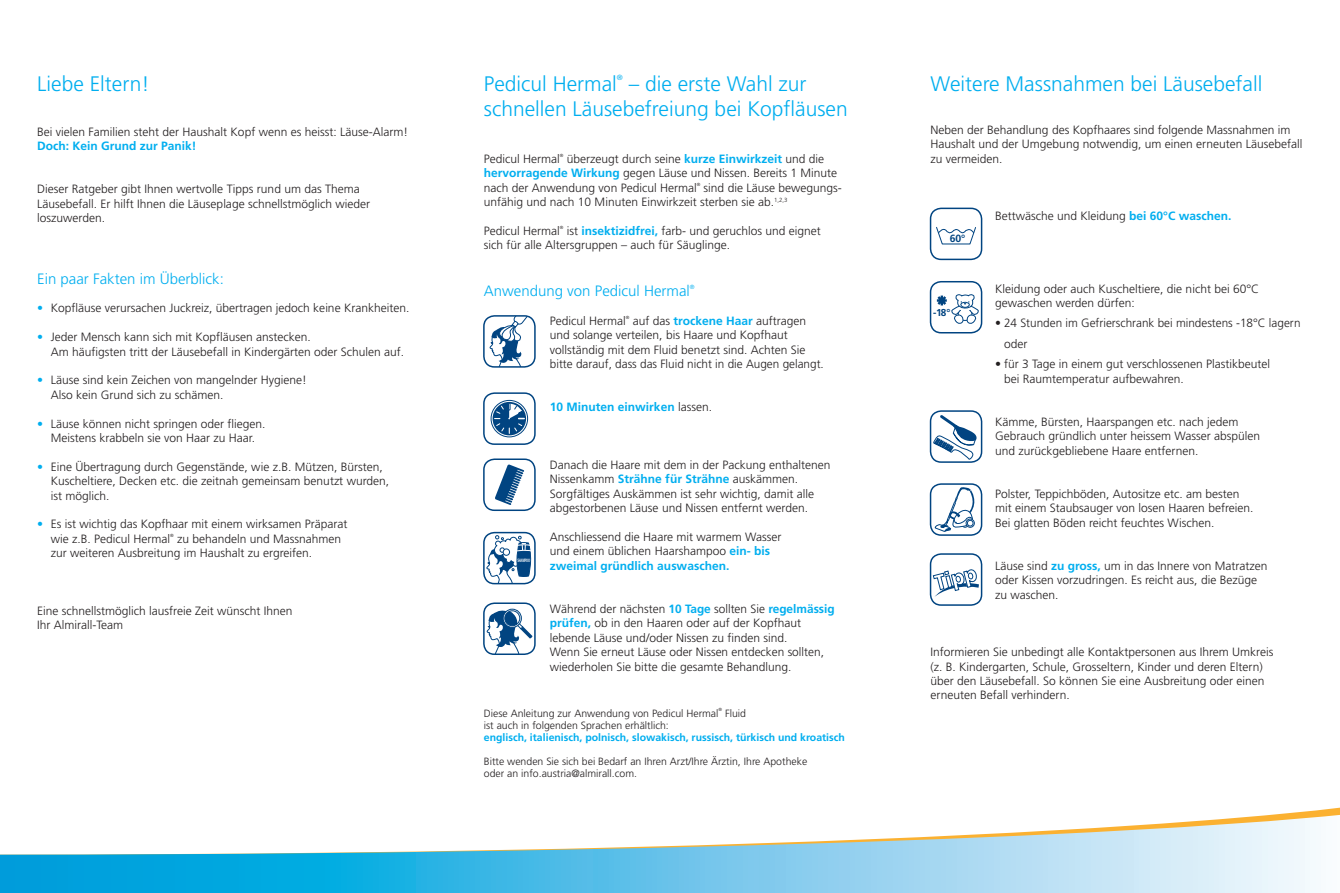
<style>
.page{position:relative;width:1340px;height:893px;background:#fff}
.page>*{position:absolute;margin:0;border:0;box-sizing:border-box;transform-origin:0 0}
.t1{font:900 21.75px "Frutiger";color:#fff;scale:.89 1}
.t2{font:300 21px/25.2px "Frutiger";color:#00aeef}
.t3{font:300 15px "Frutiger";color:#00aeef}
.t4{font:300 12px/14.4px "Frutiger";color:#231f20}
.t5{font:700 12px "Frutiger";color:#00aeef}
.t6{font:300 10.5px/12px "Frutiger";color:#231f20}
.t7{font:700 10.5px "Frutiger";color:#00aeef}
.t8{font:700 10.5px "Frutiger";color:#014481}
.t9{font:700 10.05px "Frutiger";color:#014481}
.t10{font:300 7.5px "Frutiger";color:#00aeef}
.t11{font:300 6px "Frutiger";color:#00aeef}
.t12{font:700 condensed 4.8px "Frutiger";letter-spacing:-.06em;color:#fff;scale:.65 1}
.t13{font:300 4.5px "Frutiger";color:#231f20}
.s1{color:#00aeef}
.s2{font-weight:700;color:#00aeef}
.s3{font-weight:300;color:#231f20}
</style>
<div class="page">
<svg style="left:0;top:815px;width:1338px;height:78px"></svg>
<svg style="left:485px;top:316px;width:50px;height:50px"></svg>
<div style="left:483px;top:315px;width:52px;height:53px;border:2px solid #014481;border-radius:11px"></div>
<svg style="left:486px;top:393px;width:49px;height:51px"></svg>
<div style="left:483px;top:392px;width:52px;height:53px;border:2px solid #014481;border-radius:11px"></div>
<svg style="left:485px;top:460px;width:49px;height:50px"></svg>
<div style="left:483px;top:458px;width:52px;height:53px;border:2px solid #014481;border-radius:11px"></div>
<svg style="left:484px;top:533px;width:50px;height:50px"></svg>
<div style="left:483px;top:532px;width:52px;height:52px;border:2px solid #014481;border-radius:11px"></div>
<svg style="left:485px;top:604px;width:49px;height:50px"></svg>
<div style="left:483px;top:602px;width:52px;height:53px;border:2px solid #014481;border-radius:11px"></div>
<svg style="left:936px;top:227px;width:40px;height:18px"></svg>
<div style="left:929px;top:208px;width:53px;height:52px;border:2px solid #014481;border-radius:11px"></div>
<svg style="left:932px;top:283px;width:48px;height:49px"></svg>
<div style="left:929px;top:281px;width:53px;height:52px;border:2px solid #014481;border-radius:11px"></div>
<svg style="left:932px;top:412px;width:49px;height:49px"></svg>
<div style="left:929px;top:410px;width:53px;height:53px;border:2px solid #014481;border-radius:11px"></div>
<svg style="left:932px;top:485px;width:49px;height:49px"></svg>
<div style="left:929px;top:483px;width:53px;height:53px;border:2px solid #014481;border-radius:11px"></div>
<svg style="left:932px;top:569px;width:47px;height:28px"></svg>
<div style="left:929px;top:553px;width:53px;height:53px;border:2px solid #014481;border-radius:11px"></div>
<h2 class="t2" style="left:37px;top:71px;width:114px">Liebe Eltern!</h2>
<p class="t4" style="left:37px;top:125px;width:372px">Bei vielen Familien steht der Haushalt Kopf wenn es heisst: Läuse-Alarm!</p>
<p class="t5" style="left:37px;top:139px;width:161px">Doch: Kein Grund zur Panik!</p>
<p class="t4" style="left:37px;top:182px;width:334px">Dieser Ratgeber gibt Ihnen wertvolle Tipps rund um das Thema<br>Läusebefall. Er hilft Ihnen die Läuseplage schnellstmöglich wieder loszuwerden.</p>
<p class="t3" style="left:37px;top:270px;width:188px">Ein paar Fakten im Überblick:</p>
<p class="t4" style="left:37px;top:301px;width:373px"><span class="s1">•</span> Kopfläuse verursachen Juckreiz, übertragen jedoch keine Krankheiten.</p>
<p class="t4" style="left:51px;top:330px;width:355px;text-indent:-14px"><span class="s1">•</span> Jeder Mensch kann sich mit Kopfläusen anstecken.<br>Am häufigsten tritt der Läusebefall in Kindergärten oder Schulen auf.</p>
<p class="t4" style="left:51px;top:373px;width:258px;text-indent:-14px"><span class="s1">•</span> Läuse sind kein Zeichen von mangelnder Hygiene!<br>Also kein Grund sich zu schämen.</p>
<p class="t4" style="left:37px;top:416px;width:230px;text-align:center"><span class="s1">•</span> Läuse können nicht springen oder fliegen.<br>Meistens krabbeln sie von Haar zu Haar.</p>
<p class="t4" style="left:51px;top:459px;width:340px;text-indent:-14px"><span class="s1">•</span> Eine Übertragung durch Gegenstände, wie z.B. Mützen, Bürsten,<br>Kuscheltiere, Decken etc. die zeitnah gemeinsam benutzt wurden, ist möglich.</p>
<p class="t4" style="left:51px;top:517px;width:298px;text-indent:-14px"><span class="s1">•</span> Es ist wichtig das Kopfhaar mit einem wirksamen Präparat wie z.B. Pedicul Hermal</p>
<p class="t13" style="left:170px;top:533px;width:5px">®</p>
<p class="t4" style="left:51px;top:531px;width:292px;text-indent:126px">zu behandeln und Massnahmen zur weiteren Ausbreitung im Haushalt zu ergreifen.</p>
<p class="t4" style="left:37px;top:603px;width:257px">Eine schnellstmöglich lausfreie Zeit wünscht Ihnen<br>Ihr Almirall-Team</p>
<h2 class="t2" style="left:484px;top:71px;width:134px">Pedicul Hermal</h2>
<p class="t10" style="left:617px;top:74px;width:7px">®</p>
<h2 class="t2" style="left:484px;top:71px;width:365px;text-indent:145px">– die erste Wahl zur schnellen Läusebefreiung bei Kopfläusen</h2>
<p class="t4" style="left:484px;top:152px;width:77px">Pedicul Hermal</p>
<p class="t13" style="left:560px;top:153px;width:5px">®</p>
<p class="t4" style="left:484px;top:152px;width:355px;text-indent:83px">überzeugt durch seine <span class="s2">kurze Einwirkzeit</span> und die <span class="s2">hervorragende Wirkung</span> gegen Läuse und Nissen. Bereits 1 Minute nach der Anwendung von Pedicul Hermal</p>
<p class="t13" style="left:696px;top:182px;width:5px">®</p>
<p class="t4" style="left:484px;top:180px;width:359px;text-indent:220px">sind die Läuse bewegungs&shy;unfähig und nach 10 Minuten Einwirkzeit sterben sie ab.<sup>1,2,3</sup></p>
<p class="t4" style="left:484px;top:224px;width:77px">Pedicul Hermal</p>
<p class="t13" style="left:560px;top:225px;width:5px">®</p>
<p class="t4" style="left:484px;top:224px;width:338px;text-indent:83px">ist <span class="s2">insektizidfrei,</span> farb- und geruchlos und eignet sich für alle Altersgruppen – auch für Säuglinge.</p>
<p class="t3" style="left:484px;top:282px;width:207px">Anwendung von Pedicul Hermal</p>
<p class="t11" style="left:690px;top:283px;width:6px">®</p>
<p class="t4" style="left:550px;top:314px;width:77px">Pedicul Hermal</p>
<p class="t13" style="left:626px;top:315px;width:5px">®</p>
<p class="t4" style="left:550px;top:314px;width:275px;text-indent:83px">auf das <span class="s2">trockene Haar</span> auftragen und solange verteilen, bis Haare und Kopfhaut vollständig mit dem Fluid benetzt sind. Achten Sie bitte darauf, dass das Fluid nicht in die Augen gelangt.</p>
<p class="t5" style="left:550px;top:400px;width:164px">10 Minuten einwirken <span class="s3">lassen.</span></p>
<p class="t4" style="left:550px;top:458px;width:282px">Danach die Haare mit dem in der Packung enthaltenen Nissenkamm <span class="s2">Strähne für Strähne</span> auskämmen.<br>Sorgfältiges Auskämmen ist sehr wichtig, damit alle abgestorbenen Läuse und Nissen entfernt werden.</p>
<p class="t4" style="left:550px;top:530px;width:233px">Anschliessend die Haare mit warmem Wasser und einem üblichen Haarshampoo <span class="s2">ein- bis zweimal gründlich auswaschen.</span></p>
<p class="t4" style="left:550px;top:602px;width:286px">Während der nächsten <span class="s2">10 Tage</span> sollten Sie <span class="s2">regelmässig prüfen,</span> ob in den Haaren oder auf der Kopfhaut lebende Läuse und/oder Nissen zu finden sind.<br>Wenn Sie erneut Läuse oder Nissen entdecken sollten, wiederholen Sie bitte die gesamte Behandlung.</p>
<p class="t6" style="left:484px;top:708px;width:236px">Diese Anleitung zur Anwendung von Pedicul Hermal</p>
<p class="t13" style="left:718px;top:707px;width:5px">®</p>
<p class="t6" style="left:725px;top:708px;width:22px">Fluid</p>
<p class="t6" style="left:484px;top:720px;width:186px">ist auch in folgenden Sprachen erhältlich:</p>
<p class="t7" style="left:484px;top:731px;width:362px">englisch, italienisch, polnisch, slowakisch, russisch, türkisch und kroatisch</p>
<p class="t6" style="left:484px;top:756px;width:325px">Bitte wenden Sie sich bei Bedarf an Ihren Arzt/Ihre Ärztin, Ihre Apotheke oder an info.austria@almirall.com.</p>
<p class="t12" style="left:517px;top:557px;width:21px">SHAMPOO</p>
<h2 class="t2" style="left:930px;top:71px;width:333px">Weitere Massnahmen bei Läusebefall</h2>
<p class="t4" style="left:930px;top:123px;width:373px">Neben der Behandlung des Kopfhaares sind folgende Massnahmen im<br>Haushalt und der Umgebung notwendig, um einen erneuten Läusebefall zu vermeiden.</p>
<p class="t8" style="left:949px;top:232px;width:17px">60°</p>
<p class="t9" style="left:933px;top:306px;width:19px">-18°</p>
<h1 class="t1" style="left:931px;top:570px;width:49px;rotate:-14deg">Tipp</h1>
<p class="t4" style="left:995px;top:209px;width:238px">Bettwäsche und Kleidung <span class="s2">bei 60°C waschen.</span></p>
<p class="t4" style="left:995px;top:281px;width:265px">Kleidung oder auch Kuscheltiere, die nicht bei 60°C gewaschen werden dürfen:</p>
<p class="t4" style="left:1004px;top:313px;width:298px;line-height:20.4px;text-indent:-9px">• 24 Stunden im Gefrierschrank bei mindestens -18°C lagern oder</p>
<p class="t4" style="left:1004px;top:357px;width:268px;text-indent:-9px">• für 3 Tage in einem gut verschlossenen Plastikbeutel bei Raumtemperatur aufbewahren.</p>
<p class="t4" style="left:995px;top:414px;width:266px">Kämme, Bürsten, Haarspangen etc. nach jedem<br>Gebrauch gründlich unter heissem Wasser abspülen und zurückgebliebene Haare entfernen.</p>
<p class="t4" style="left:995px;top:486px;width:260px">Polster, Teppichböden, Autositze etc. am besten mit einem Staubsauger von losen Haaren befreien.<br>Bei glatten Böden reicht feuchtes Wischen.</p>
<p class="t4" style="left:995px;top:558px;width:274px">Läuse sind <span class="s2">zu gross,</span> um in das Innere von Matratzen oder Kissen vorzudringen. Es reicht aus, die Bezüge zu waschen.</p>
<p class="t4" style="left:930px;top:645px;width:344px">Informieren Sie unbedingt alle Kontaktpersonen aus Ihrem Umkreis (z. B. Kindergarten, Schule, Grosseltern, Kinder und deren Eltern) über den Läusebefall. So können Sie eine Ausbreitung oder einen erneuten Befall verhindern.</p>
</div>
